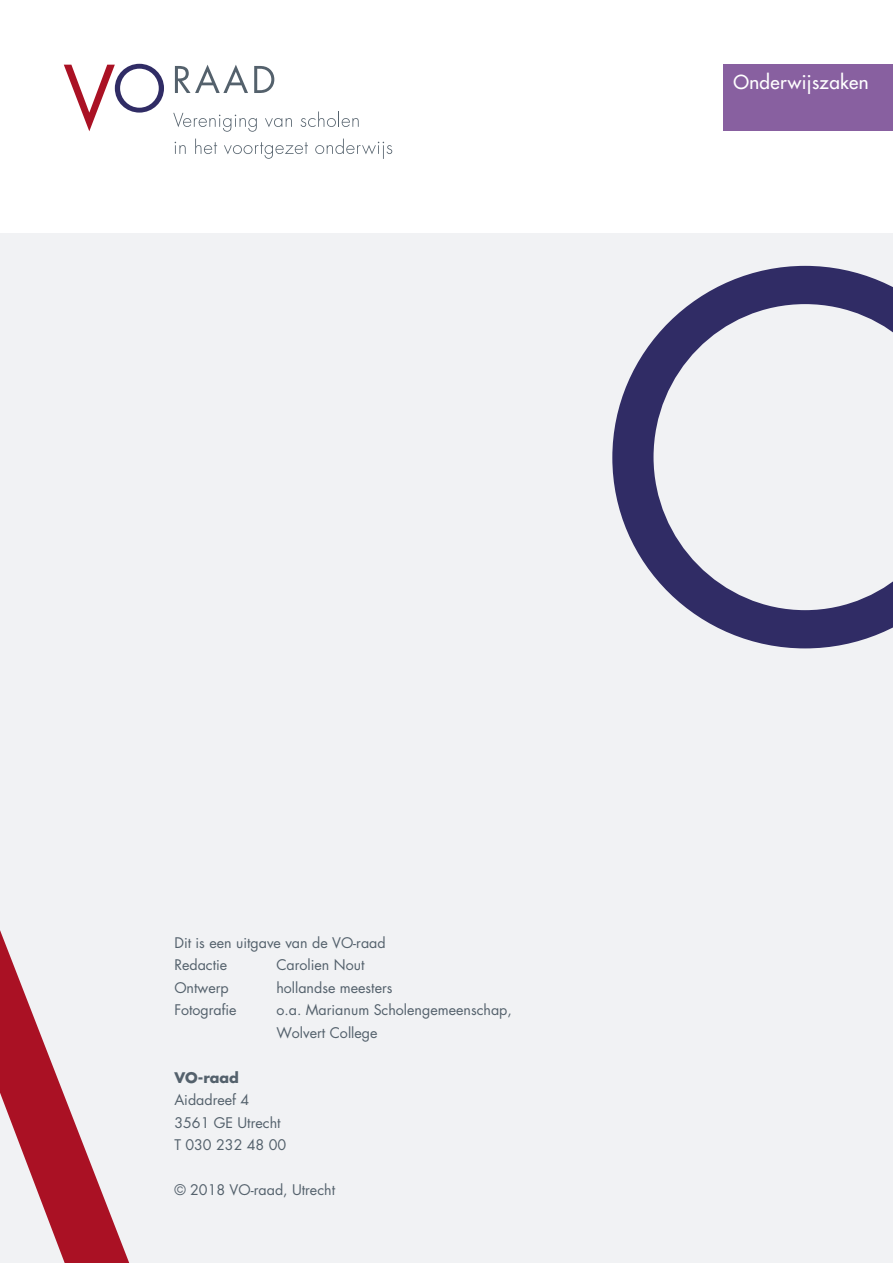
<style>
.page{position:relative;width:893px;height:1263px;background:#fff}
.page>*{position:absolute;margin:0;border:0;box-sizing:border-box;transform-origin:0 0}
.t1{font:500 18.9px "Futura Std";letter-spacing:.02em;color:#fff}
.t2{font:14.25px/22.5px "Futura Std";color:#54616c}
.t3{font:700 14.25px "Futura Std";color:#54616c}
</style>
<div class="page">
<div style="left:0;top:234px;width:893px;height:1029px;background:#f1f2f4"></div>
<svg style="left:612px;top:266px;width:281px;height:382px"></svg>
<svg style="left:64px;top:64px;width:100px;height:67px"></svg>
<svg style="left:175px;top:65px;width:73px;height:28px"></svg>
<svg style="left:254px;top:66px;width:20px;height:27px"></svg>
<svg style="left:173px;top:113px;width:84px;height:19px"></svg>
<svg style="left:265px;top:118px;width:27px;height:9px"></svg>
<svg style="left:301px;top:112px;width:58px;height:15px"></svg>
<svg style="left:175px;top:142px;width:11px;height:12px"></svg>
<svg style="left:195px;top:139px;width:22px;height:15px"></svg>
<svg style="left:224px;top:142px;width:84px;height:17px"></svg>
<svg style="left:315px;top:139px;width:77px;height:20px"></svg>
<div style="left:723px;top:64px;width:170px;height:66px;background:#8860a0"></div>
<svg style="left:0;top:930px;width:129px;height:333px"></svg>
<h1 class="t1" style="left:733px;top:71px;width:137px">Onderwijszaken</h1>
<p class="t2" style="left:174px;top:932px;width:213px">Dit is een uitgave van de VO-raad<br>Redactie</p>
<p class="t2" style="left:276px;top:954px;width:90px">Carolien Nout</p>
<p class="t2" style="left:174px;top:977px;width:56px">Ontwerp</p>
<p class="t2" style="left:276px;top:977px;width:118px">hollandse meesters</p>
<p class="t2" style="left:174px;top:999px;width:64px">Fotografie</p>
<p class="t2" style="left:276px;top:999px;width:237px">o.a. Marianum Scholengemeenschap,<br>Wolvert College</p>
<p class="t3" style="left:174px;top:1068px;width:66px">VO-raad</p>
<p class="t2" style="left:174px;top:1089px;width:114px">Aidadreef 4<br>3561 GE Utrecht<br>T 030 232 48 00</p>
<p class="t2" style="left:174px;top:1179px;width:162px">© 2018 VO-raad, Utrecht</p>
</div>
